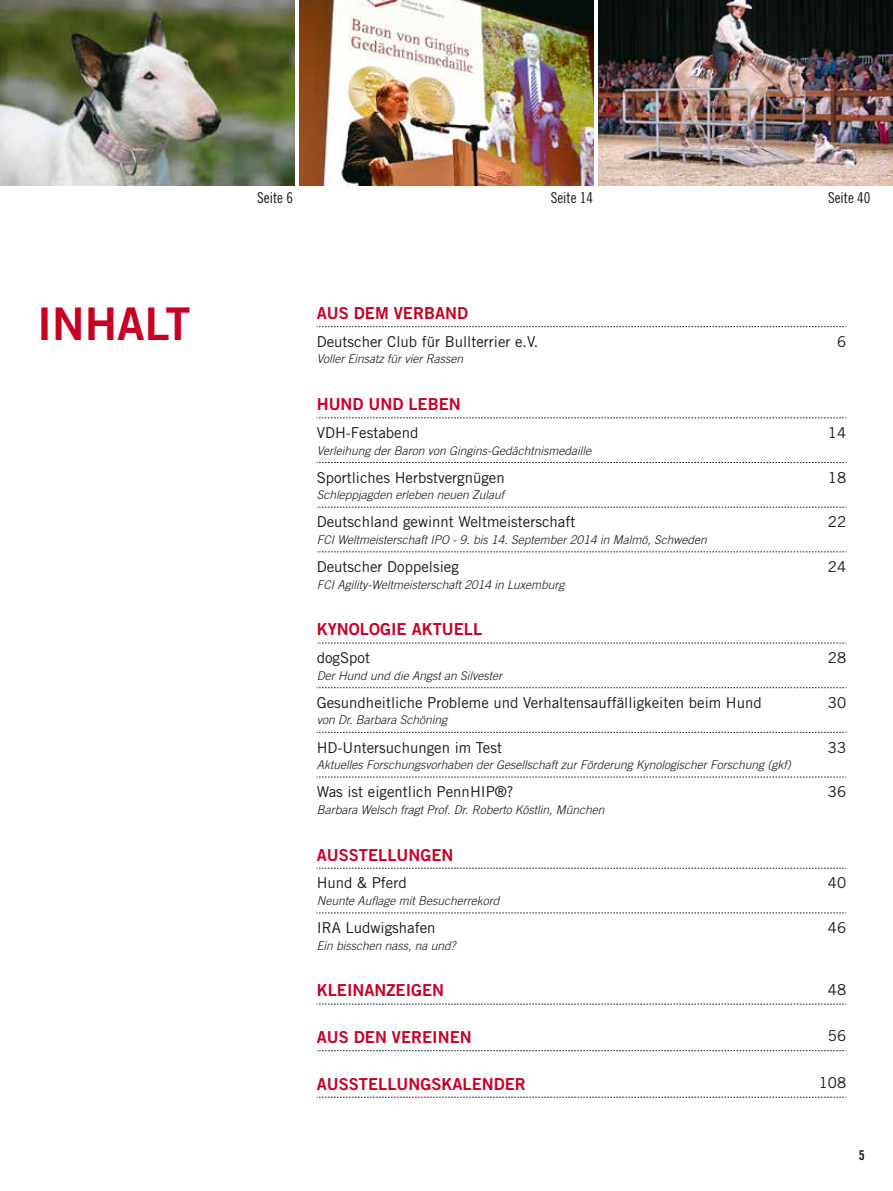
<style>
.page{position:relative;width:893px;height:1191px;background:#fff}
.page>*{position:absolute;margin:0;border:0;box-sizing:border-box;transform-origin:0 0}
.t1{font:45px "Trade Gothic Bold Two";color:#c80024}
.t2{font:16.5px "Trade Gothic Bold Two";color:#c80024}
.t3{font:15px "Trade Gothic";color:#181716}
.t4{font:15px "Trade Gothic Cond Eighteen";color:#181716}
.t5{font:13.5px "Trade Gothic Bold Cond Twenty";color:#181716}
.t6{font:italic 300 12px "Trade Gothic LT Std";color:#181716}
</style>
<div class="page">
<img style="left:299px;top:0;width:295px;height:186px">
<img style="left:598px;top:0;width:295px;height:186px">
<img style="left:0;top:0;width:295px;height:186px">
<svg style="left:317px;top:326px;width:529px;height:1px"></svg>
<svg style="left:317px;top:1004px;width:529px;height:1px"></svg>
<svg style="left:317px;top:1050px;width:529px;height:1px"></svg>
<svg style="left:317px;top:1097px;width:529px;height:1px"></svg>
<svg style="left:317px;top:868px;width:529px;height:1px"></svg>
<svg style="left:317px;top:643px;width:529px;height:1px"></svg>
<svg style="left:317px;top:417px;width:529px;height:1px"></svg>
<svg style="left:317px;top:462px;width:529px;height:1px"></svg>
<svg style="left:317px;top:507px;width:529px;height:1px"></svg>
<svg style="left:317px;top:551px;width:529px;height:1px"></svg>
<svg style="left:317px;top:687px;width:529px;height:1px"></svg>
<svg style="left:317px;top:732px;width:529px;height:1px"></svg>
<svg style="left:317px;top:776px;width:529px;height:1px"></svg>
<svg style="left:317px;top:912px;width:529px;height:1px"></svg>
<h1 class="t1" style="left:37px;top:296px;width:155px">INHALT</h1>
<p class="t4" style="left:257px;top:189px;width:37px">Seite 6</p>
<p class="t4" style="left:551px;top:189px;width:44px">Seite 14</p>
<p class="t4" style="left:828px;top:189px;width:44px">Seite 40</p>
<h2 class="t2" style="left:317px;top:303px;width:153px">AUS DEM VERBAND</h2>
<p class="t3" style="left:317px;top:332px;width:223px">Deutscher Club für Bullterrier e.V.</p>
<p class="t6" style="left:317px;top:352px;width:148px">Voller Einsatz für vier Rassen</p>
<h2 class="t2" style="left:317px;top:394px;width:145px">HUND UND LEBEN</h2>
<p class="t3" style="left:317px;top:423px;width:103px">VDH-Festabend</p>
<p class="t6" style="left:317px;top:443px;width:276px">Verleihung der Baron von Gingins-Gedächtnismedaille</p>
<p class="t3" style="left:317px;top:468px;width:189px">Sportliches Herbstvergnügen</p>
<p class="t6" style="left:317px;top:488px;width:189px">Schleppjagden erleben neuen Zulauf</p>
<p class="t3" style="left:317px;top:513px;width:260px">Deutschland gewinnt Weltmeisterschaft</p>
<p class="t6" style="left:317px;top:532px;width:391px">FCI Weltmeisterschaft IPO - 9. bis 14. September 2014 in Malmö, Schweden</p>
<p class="t3" style="left:317px;top:557px;width:144px">Deutscher Doppelsieg</p>
<p class="t6" style="left:317px;top:577px;width:249px">FCI Agility-Weltmeisterschaft 2014 in Luxemburg</p>
<h2 class="t2" style="left:317px;top:619px;width:157px">KYNOLOGIE AKTUELL</h2>
<p class="t3" style="left:317px;top:649px;width:55px">dogSpot</p>
<p class="t6" style="left:317px;top:668px;width:187px">Der Hund und die Angst an Silvester</p>
<p class="t3" style="left:317px;top:693px;width:446px">Gesundheitliche Probleme und Verhaltensauffälligkeiten beim Hund</p>
<p class="t6" style="left:317px;top:713px;width:132px">von Dr. Barbara Schöning</p>
<p class="t3" style="left:317px;top:738px;width:187px">HD-Untersuchungen im Test</p>
<p class="t6" style="left:317px;top:757px;width:476px">Aktuelles Forschungsvorhaben der Gesellschaft zur Förderung Kynologischer Forschung (gkf)</p>
<p class="t3" style="left:317px;top:782px;width:198px">Was ist eigentlich PennHIP®?</p>
<p class="t6" style="left:317px;top:802px;width:289px">Barbara Welsch fragt Prof. Dr. Roberto Köstlin, München</p>
<h2 class="t2" style="left:317px;top:844px;width:138px">AUSSTELLUNGEN</h2>
<p class="t3" style="left:317px;top:874px;width:91px">Hund &amp; Pferd</p>
<p class="t6" style="left:317px;top:893px;width:184px">Neunte Auflage mit Besucherrekord</p>
<p class="t3" style="left:317px;top:918px;width:120px">IRA Ludwigshafen</p>
<p class="t6" style="left:317px;top:938px;width:140px">Ein bisschen nass, na und?</p>
<p class="t3" style="left:837px;top:332px;width:11px">6</p>
<p class="t3" style="left:828px;top:423px;width:20px">14</p>
<p class="t3" style="left:828px;top:468px;width:20px">18</p>
<p class="t3" style="left:828px;top:513px;width:20px">22</p>
<p class="t3" style="left:828px;top:557px;width:20px">24</p>
<p class="t3" style="left:828px;top:649px;width:20px">28</p>
<p class="t3" style="left:828px;top:693px;width:20px">30</p>
<p class="t3" style="left:828px;top:738px;width:20px">33</p>
<p class="t3" style="left:828px;top:782px;width:20px">36</p>
<p class="t3" style="left:828px;top:874px;width:20px">40</p>
<p class="t3" style="left:828px;top:918px;width:20px">46</p>
<h2 class="t2" style="left:317px;top:980px;width:129px">KLEINANZEIGEN</h2>
<p class="t3" style="left:828px;top:980px;width:20px">48</p>
<h2 class="t2" style="left:317px;top:1027px;width:156px">AUS DEN VEREINEN</h2>
<p class="t3" style="left:828px;top:1027px;width:20px">56</p>
<h2 class="t2" style="left:317px;top:1073px;width:136px">AUSSTELLUNGSKAL</h2>
<h2 class="t2" style="left:472px;top:1073px;width:56px">ENDER</h2>
<p class="t3" style="left:819px;top:1073px;width:29px">108</p>
<p class="t5" style="left:859px;top:1146px;width:7px">5</p>
</div>
